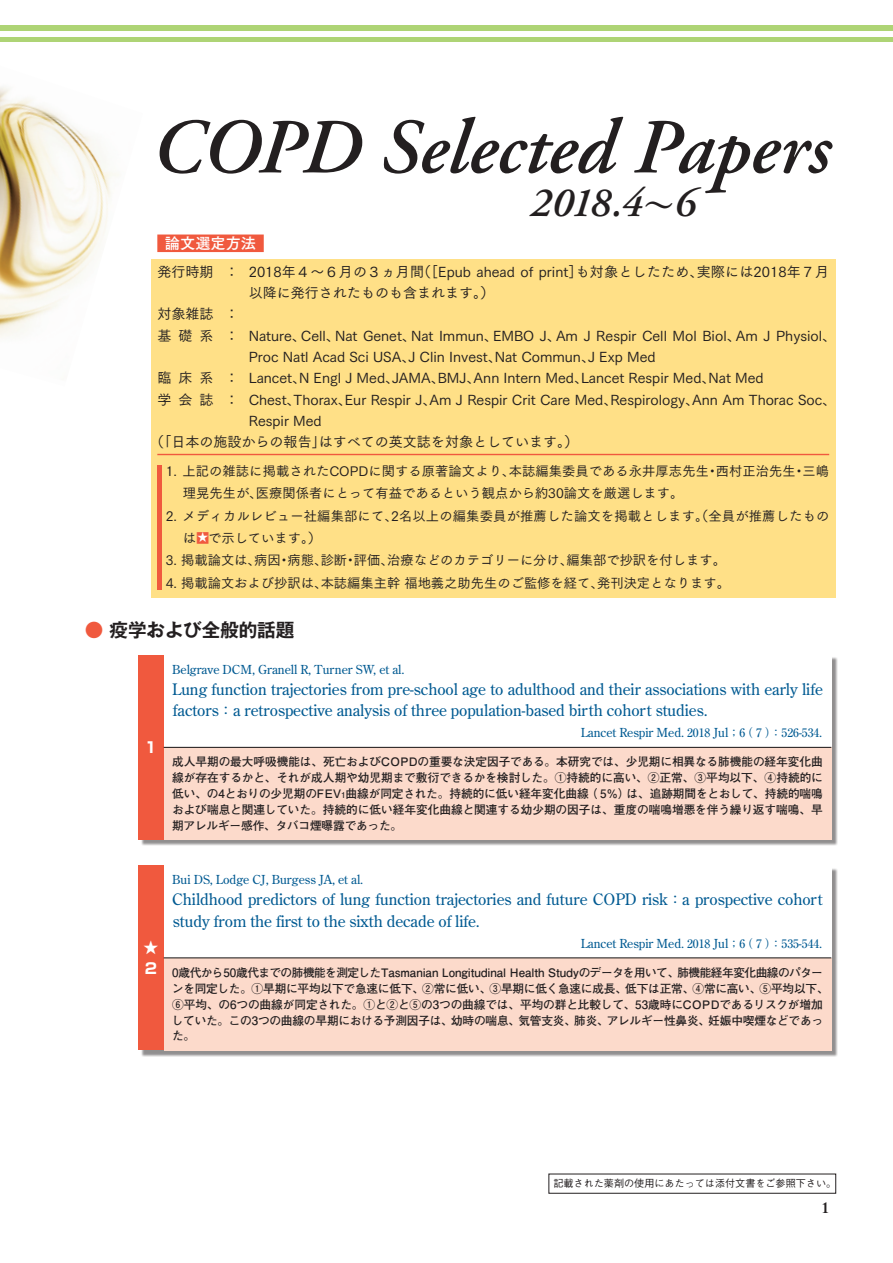
<style>
.page{position:relative;width:893px;height:1263px;background:#fff}
.page>*{position:absolute;margin:0;border:0;box-sizing:border-box;transform-origin:0 0}
.t1{font:italic 600 77.7px "Adobe Garamond Pro";letter-spacing:-.005em;color:#231f20}
.t2{font:italic 600 41.7px "Adobe Garamond Pro";color:#231f20}
.t3{font:700 18.6px "Gothic MB101 Pr 5 De";letter-spacing:-.01em;color:#231f20}
.t4{font:15.75px/21.3px "Century Old Style Std";letter-spacing:-.005em;color:#015a92}
.t5{font:600 15.45px "Times LT Std";color:#231f20}
.t6{font:15.15px "Tsuku Go Pro B";color:#fff}
.t7{font:700 14.85px/21.3px "Shin Go Pr 5";color:#fff}
.t8{font:14.1px "Tsuku Go Pro M";color:#231f20}
.t9{font:13.35px/22.4px "Tsuku Go Pro M";color:#231f20}
.t10{font:12.45px "Century Old Style Std";letter-spacing:-.005em;color:#015a92}
.t11{font:700 11.7px/15.9px "Futo Go B101 Pr 5";letter-spacing:-.015em;color:#231f20;text-align:justify}
.t12{font:500 10.05px "Gothic BBB Pro";color:#231f20}
.s1{font-family:"Tsuku Min Pro RB";font-weight:400;font-style:normal;font-size:31.65px}
.s2{color:#f0593e}
.s3{font-family:"Ryumin Pro";font-weight:500;font-size:14.85px}
.s4{font-family:"Ryumin Pro";font-weight:500;font-size:11.7px}
.s5{font-size:8.25px}
</style>
<div class="page">
<div style="left:140px;top:657px;width:698px;height:400px;background:#231f20;opacity:.5"></div>
<div style="left:138px;top:655px;width:26px;height:185px;background:#f0593e"></div>
<div style="left:164px;top:655px;width:667px;height:92px;background:#fff"></div>
<div style="left:164px;top:747px;width:667px;height:93px;background:#fcdacb"></div>
<hr style="left:164px;top:747px;width:667px;height:1px;background:#231f20">
<div style="left:138px;top:865px;width:26px;height:185px;background:#f0593e"></div>
<div style="left:164px;top:865px;width:667px;height:93px;background:#fff"></div>
<div style="left:164px;top:958px;width:667px;height:92px;background:#fcdacb"></div>
<hr style="left:164px;top:957px;width:667px;height:1px;background:#231f20">
<div style="left:0;top:26px;width:893px;height:5px;background:#aed475"></div>
<hr style="left:0;top:37px;width:893px;height:4px;background:#aed475">
<img style="left:0;top:87px;width:119px;height:251px">
<div style="left:151px;top:259px;width:685px;height:338px;background:#ffe087"></div>
<div style="left:157px;top:234px;width:107px;height:18px;background:#f0593e"></div>
<hr style="left:157px;top:454px;width:672px;height:1px;background:#f0593e">
<div style="left:157px;top:465px;width:5px;height:124px;background:#f0593e"></div>
<h1 class="t1" style="left:152px;top:103px;width:680px">COPD Selected Papers</h1>
<h2 class="t2" style="left:530px;top:179px;width:167px">2018.4<span class="s1">〜</span>6</h2>
<p class="t6" style="left:165px;top:230px;width:93px">論文選定方法</p>
<p class="t8" style="left:157px;top:260px;width:673px">発行時期 ： 2018年４〜６月の３ヵ月間（［Epub ahead of print］も対象としたため、実際には2018年７月</p>
<p class="t8" style="left:249px;top:281px;width:247px">以降に発行されたものも含まれます。）</p>
<p class="t8" style="left:157px;top:302px;width:83px">対象雑誌 ：</p>
<p class="t8" style="left:157px;top:324px;width:680px">基礎系 ： Nature、Cell、Nat Genet、Nat Immun、EMBO J、Am J Respir Cell Mol Biol、Am J Physiol、</p>
<p class="t8" style="left:249px;top:345px;width:408px">Proc Natl Acad Sci USA、J Clin Invest、Nat Commun、J Exp Med</p>
<p class="t8" style="left:157px;top:366px;width:608px">臨床系 ： Lancet、N Engl J Med、JAMA、BMJ、Ann Intern Med、Lancet Respir Med、Nat Med</p>
<p class="t8" style="left:157px;top:387px;width:680px">学会誌 ： Chest、Thorax、Eur Respir J、Am J Respir Crit Care Med、Respirology、Ann Am Thorac Soc、</p>
<p class="t8" style="left:249px;top:409px;width:74px">Respir Med</p>
<p class="t8" style="left:150px;top:430px;width:429px">（「日本の施設からの報告」はすべての英文誌を対象としています。）</p>
<p class="t9" style="left:183px;top:458px;width:648px;text-indent:-17px">1. 上記の雑誌に掲載されたCOPDに関する原著論文より、本誌編集委員である永井厚志先生・西村正治先生・三嶋理晃先生が、医療関係者にとって有益であるという観点から約30論文を厳選します。</p>
<p class="t9" style="left:183px;top:503px;width:648px;text-indent:-17px">2. メディカルレビュー社編集部にて、2名以上の編集委員が推薦した論文を掲載とします。（全員が推薦したものは<span class="s2">■</span><sup>★</sup>で示しています。）</p>
<p class="t9" style="left:166px;top:548px;width:562px">3. 掲載論文は、病因・病態、診断・評価、治療などのカテゴリーに分け、編集部で抄訳を付します。</p>
<p class="t9" style="left:166px;top:570px;width:566px">4. 掲載論文および抄訳は、本誌編集主幹 福地義之助先生のご監修を経て、発刊決定となります。</p>
<h3 class="t3" style="left:85px;top:615px;width:211px"><span class="s2">●</span> 疫学および全般的話題</h3>
<p class="t7" style="left:145px;top:736px;width:14px">1</p>
<p class="t10" style="left:172px;top:661px;width:234px">Belgrave DCM, Granell R, Turner SW, et al.</p>
<h3 class="t4" style="left:172px;top:678px;width:652px">Lung function trajectories from pre-school age to adulthood and their associations with early life factors<span class="s3">：</span>a retrospective analysis of three population-based birth cohort studies.</h3>
<p class="t10" style="left:581px;top:725px;width:243px">Lancet Respir Med. <span class="s4">2018</span> Jul<span class="s4">；6（ 7 ）：526</span>-<span class="s4">534</span>.</p>
<p class="t11" style="left:172px;top:753px;width:652px">成人早期の最大呼吸機能は、死亡およびCOPDの重要な決定因子である。本研究では、少児期に相異なる肺機能の経年変化曲線が存在するかと、それが成人期や幼児期まで敷衍できるかを検討した。①持続的に高い、②正常、③平均以下、④持続的に低い、の4とおりの少児期のFEV<span class="s5">1</span>曲線が同定された。持続的に低い経年変化曲線（ 5％）は、追跡期間をとおして、持続的喘鳴および喘息と関連していた。持続的に低い経年変化曲線と関連する幼少期の因子は、重度の喘鳴増悪を伴う繰り返す喘鳴、早期アレルギー感作、タバコ煙曝露であった。</p>
<p class="t7" style="left:144px;top:935px;width:16px">★<br>２</p>
<p class="t10" style="left:172px;top:872px;width:193px">Bui DS, Lodge CJ, Burgess JA, et al.</p>
<h3 class="t4" style="left:172px;top:889px;width:652px">Childhood predictors of lung function trajectories and future COPD risk<span class="s3">：</span>a prospective cohort study from the first to the sixth decade of life.</h3>
<p class="t10" style="left:581px;top:935px;width:243px">Lancet Respir Med. <span class="s4">2018</span> Jul<span class="s4">；6（ 7 ）：535</span>-<span class="s4">544</span>.</p>
<p class="t11" style="left:172px;top:963px;width:658px;text-align:left">0歳代から50歳代までの肺機能を測定したTasmanian Longitudinal Health Studyのデータを用いて、肺機能経年変化曲線のパターンを同定した。①早期に平均以下で急速に低下、②常に低い、③早期に低く急速に成長、低下は正常、④常に高い、⑤平均以下、⑥平均、の6つの曲線が同定された。①と②と⑤の3つの曲線では、平均の群と比較して、53歳時にCOPDであるリスクが増加していた。この3つの曲線の早期における予測因子は、幼時の喘息、気管支炎、肺炎、アレルギー性鼻炎、妊娠中喫煙などであった。</p>
<p class="t12" style="left:553px;top:1175px;width:284px">記載された薬剤の使用にあたっては添付文書をご参照下さい。</p>
<h3 class="t5" style="left:821px;top:1198px;width:9px">1</h3>
</div>
